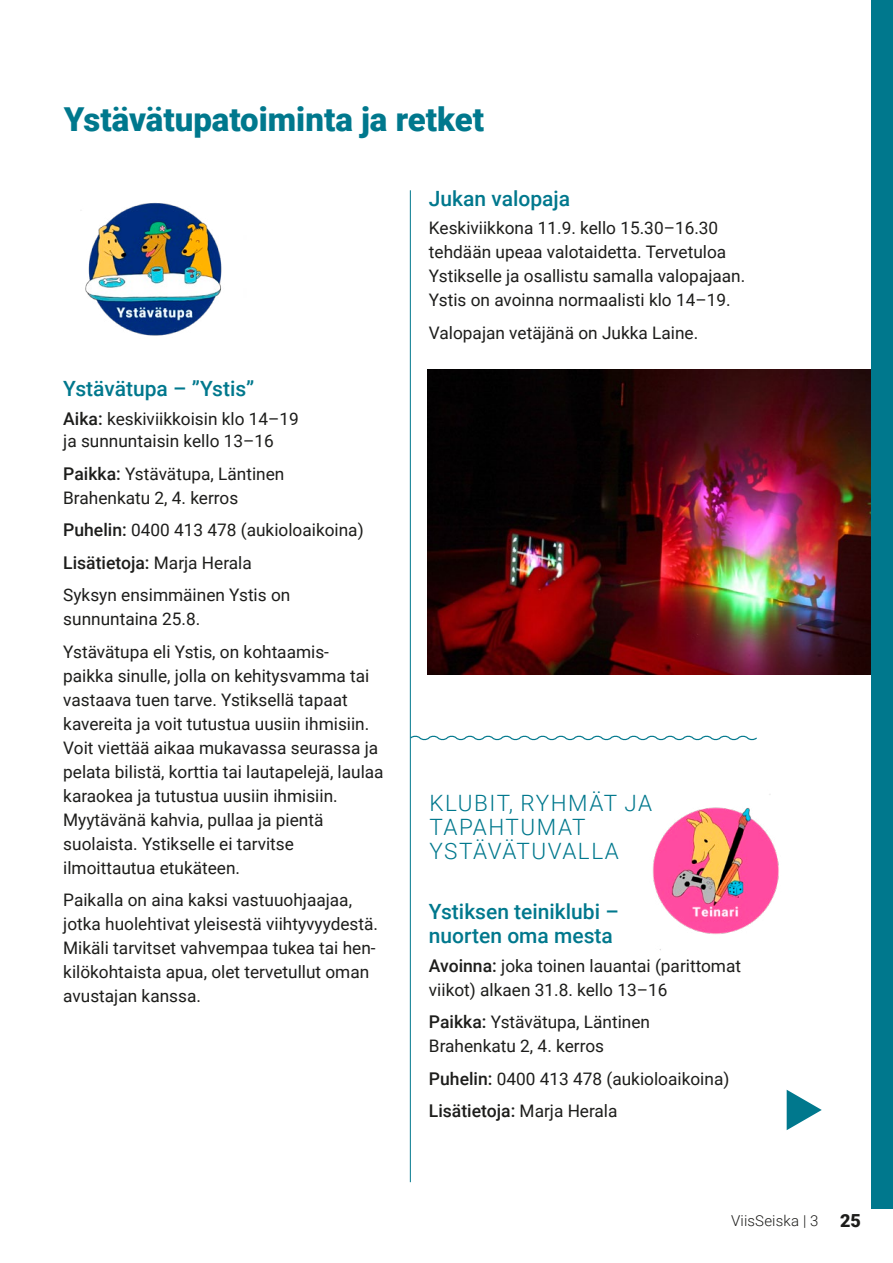
<style>
.page{position:relative;width:893px;height:1263px;background:#fff}
.page>*{position:absolute;margin:0;border:0;box-sizing:border-box;transform-origin:0 0}
.t1{font:900 33px "Roboto";color:#00788d}
.t2{font:300 22.5px/24px "Roboto";letter-spacing:.07em;color:#00788d}
.t3{font:500 21px/24px "Roboto";color:#00788d}
.t4{font:500 17.55px "Roboto";color:#1d1d1b}
.t5{font:17.25px/24px "Roboto";color:#1d1d1b}
.t6{font:300 15px "Roboto";letter-spacing:.01em;color:#1d1d1b}
.s1{font-weight:500;font-size:17.55px}
.s2{font-weight:400;font-size:17.25px}
.s3{font-weight:900;font-size:18px}
</style>
<div class="page">
<img style="left:427px;top:369px;width:445px;height:306px">
<div style="left:872px;top:0;width:21px;height:1209px;background:#00788d"></div>
<img style="left:652px;top:794px;width:127px;height:156px">
<img style="left:80px;top:203px;width:142px;height:133px">
<hr style="left:410px;top:190px;width:1px;height:992px;background:#00788d">
<svg style="left:409px;top:734px;width:348px;height:8px"></svg>
<svg style="left:787px;top:1090px;width:35px;height:40px"></svg>
<h1 class="t1" style="left:64px;top:96px;width:422px">Ystävätupatoiminta ja retket</h1>
<p class="t3" style="left:63px;top:376px;width:193px">Ystävätupa – ”Ystis”</p>
<p class="t5" style="left:63px;top:407px;width:237px;line-height:22.5px"><span class="s1">Aika:</span> keskiviikkoisin klo 14–19 ja sunnuntaisin kello 13–16</p>
<p class="t5" style="left:63px;top:461px;width:223px"><span class="s1">Paikka:</span> Ystävätupa, Läntinen<br>Brahenkatu 2, 4. kerros</p>
<p class="t5" style="left:63px;top:517px;width:302px"><span class="s1">Puhelin:</span> 0400 413 478 (aukioloaikoina)</p>
<p class="t4" style="left:63px;top:550px;width:190px">Lisätietoja: <span class="s2">Marja Herala</span></p>
<p class="t5" style="left:63px;top:582px;width:229px">Syksyn ensimmäinen Ystis on sunnuntaina 25.8.</p>
<p class="t5" style="left:63px;top:639px;width:322px">Ystävätupa eli Ystis, on kohtaamis-<br>paikka sinulle, jolla on kehitysvamma tai vastaava tuen tarve. Ystiksellä tapaat kavereita ja voit tutustua uusiin ihmisiin.<br>Voit viettää aikaa mukavassa seurassa ja pelata bilistä, korttia tai lautapelejä, laulaa karaokea ja tutustua uusiin ihmisiin.<br>Myytävänä kahvia, pullaa ja pientä suolaista. Ystikselle ei tarvitse ilmoittautua etukäteen.</p>
<p class="t5" style="left:63px;top:887px;width:316px">Paikalla on aina kaksi vastuuohjaajaa, jotka huolehtivat yleisestä viihtyvyydestä.<br>Mikäli tarvitset vahvempaa tukea tai hen&shy;kilökohtaista apua, olet tervetullut oman avustajan kanssa.</p>
<p class="t3" style="left:429px;top:186px;width:143px">Jukan valopaja</p>
<p class="t5" style="left:429px;top:216px;width:318px">Keskiviikkona 11.9. kello 15.30–16.30 tehdään upeaa valotaidetta. Tervetuloa Ystikselle ja osallistu samalla valopajaan.<br>Ystis on avoinna normaalisti klo 14–19.</p>
<p class="t5" style="left:429px;top:320px;width:271px">Valopajan vetäjänä on Jukka Laine.</p>
<h2 class="t2" style="left:429px;top:790px;width:224px">KLUBIT, RYHMÄT JA<br>TAPAHTUMAT<br>YSTÄVÄTUVALLA</h2>
<p class="t3" style="left:429px;top:899px;width:191px">Ystiksen teiniklubi – nuorten oma mesta</p>
<p class="t5" style="left:429px;top:953px;width:314px"><span class="s1">Avoinna:</span> joka toinen lauantai (parittomat viikot) alkaen 31.8. kello 13–16</p>
<p class="t5" style="left:429px;top:1009px;width:223px"><span class="s1">Paikka:</span> Ystävätupa, Läntinen<br>Brahenkatu 2, 4. kerros</p>
<p class="t5" style="left:429px;top:1066px;width:302px"><span class="s1">Puhelin:</span> 0400 413 478 (aukioloaikoina)</p>
<p class="t4" style="left:429px;top:1098px;width:190px">Lisätietoja: <span class="s2">Marja Herala</span></p>
<p class="t6" style="left:731px;top:1210px;width:131px">ViisSeiska | 3 <span class="s3">25</span></p>
</div>
